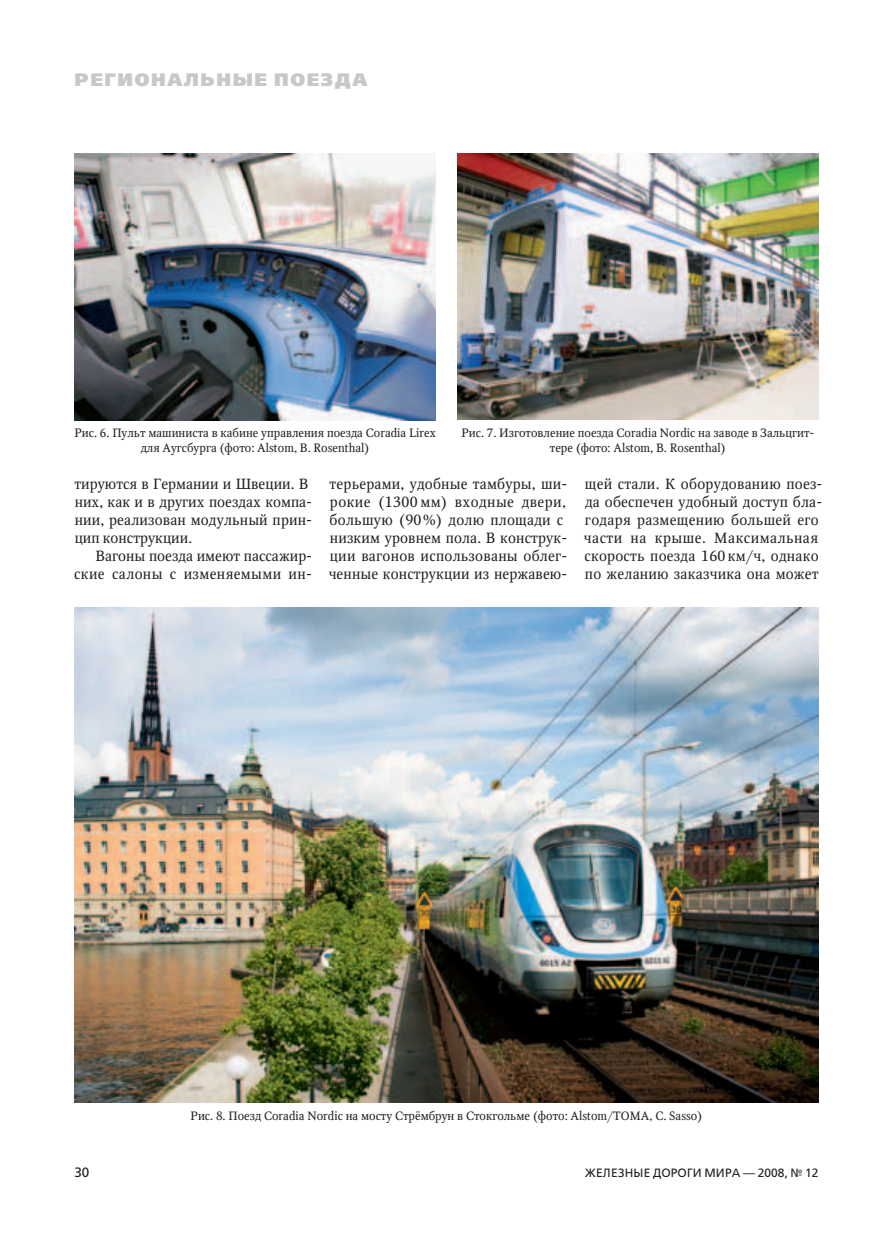
<style>
.page{position:relative;width:893px;height:1234px;background:#fff}
.page>*{position:absolute;margin:0;border:0;box-sizing:border-box;transform-origin:0 0}
.t1{font:800 18px "Free Set";letter-spacing:.09em;color:#c7c8ca}
.t2{font:14.7px/18px "Octava";letter-spacing:.015em;color:#231f20}
.t3{font:13.5px "Free Set";color:#231f20}
.t4{font:12px/15px "Octava";color:#231f20;text-align:center}
.t5{font:12px "Free Set";letter-spacing:.01em;color:#231f20}
</style>
<div class="page">
<img style="left:74px;top:153px;width:362px;height:267px">
<img style="left:457px;top:153px;width:362px;height:267px">
<img style="left:74px;top:607px;width:745px;height:495px">
<p class="t1" style="left:74px;top:68px;width:294px">Региональные поезда</p>
<p class="t4" style="left:74px;top:425px;width:363px">Рис. 6. Пульт машиниста в кабине управления поезда Coradia Lirex для Аугсбурга (фото: Alstom, B. Rosenthal)</p>
<p class="t4" style="left:461px;top:425px;width:354px">Рис. 7. Изготовление поезда Coradia Nordic на заводе в Зальцгит&shy;тере (фото: Alstom, B. Rosenthal)</p>
<p class="t2" style="left:74px;top:475px;width:239px">тируются в Германии и Швеции. В них, как и в других поездах компа&shy;нии, реализован модульный прин&shy;цип конструкции.</p>
<p class="t2" style="left:74px;top:547px;width:240px;text-align:right">Вагоны поезда имеют пассажир&shy;ские салоны с изменяемыми ин-</p>
<p class="t2" style="left:329px;top:475px;width:240px">терьерами, удобные тамбуры, ши&shy;рокие (1300 мм) входные двери, большую (90%) долю площади с низким уровнем пола. В конструк&shy;ции вагонов использованы облег&shy;ченные конструкции из нержавею-</p>
<p class="t2" style="left:584px;top:475px;width:240px">щей стали. К оборудованию поез&shy;да обеспечен удобный доступ бла&shy;годаря размещению большей его части на крыше. Максимальная скорость поезда 160 км/ч, однако по желанию заказчика она может</p>
<p class="t4" style="left:191px;top:1107px;width:513px">Рис. 8. Поезд Coradia Nordic на мосту Стрёмбрун в Стокгольме (фото: Alstom/TOMA, C. Sasso)</p>
<p class="t3" style="left:74px;top:1163px;width:17px">30</p>
<p class="t5" style="left:585px;top:1165px;width:235px">Железные дороги мира — 2008, № 12</p>
</div>
